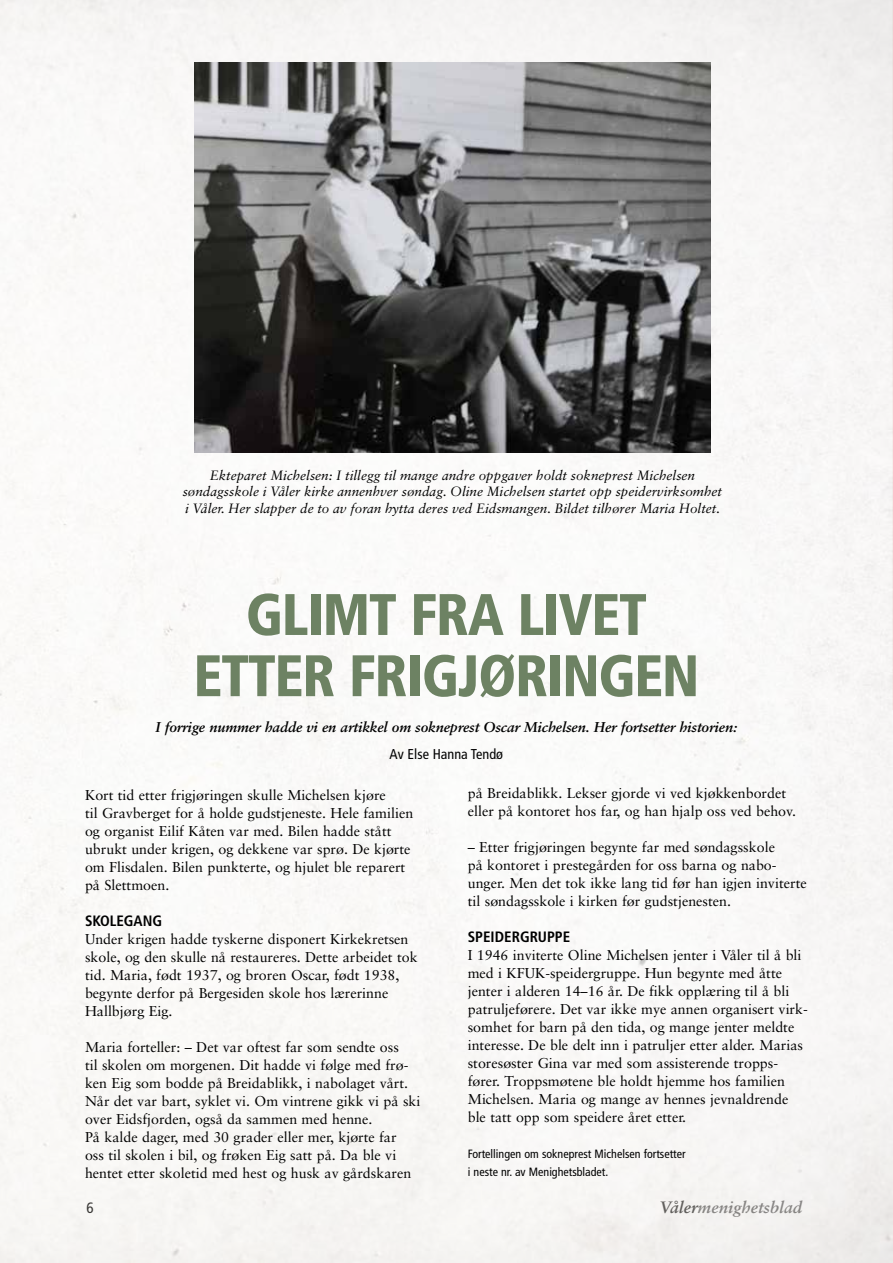
<style>
.page{position:relative;width:893px;height:1263px;background:#fff}
.page>*{position:absolute;margin:0;border:0;box-sizing:border-box;transform-origin:0 0}
.t1{font:900 condensed 58.5px/61.2px "Frutiger LT Std";letter-spacing:-.02em;color:#6d8263;text-align:center;scale:.95 1}
.t2{font:italic 700 16.5px "Sabon LT Std";color:#706f6f}
.t3{font:700 condensed 15px "Frutiger LT Std";color:#000}
.t4{font:condensed 15px "Frutiger LT Std";color:#000}
.t5{font:14.25px/18px "Sabon LT Pro";color:#000}
.t6{font:italic 700 14.25px "Sabon LT Pro";letter-spacing:-.01em;color:#000}
.t7{font:condensed 14.25px "Frutiger LT Std";color:#000}
.t8{font:italic 13.5px/16.2px "Sabon LT Std";color:#000;text-align:center}
.t9{font:condensed 12px/18px "Frutiger LT Std";color:#000}
.s1{color:#3c3c3b}
</style>
<div class="page">
<img style="left:0;top:0;width:893px;height:1263px">
<img style="left:195px;top:63px;width:515px;height:389px">
<p class="t8" style="left:183px;top:467px;width:541px">Ekteparet Michelsen: I tillegg til mange andre oppgaver holdt sokneprest Michelsen søndagsskole i Våler kirke annenhver søndag. Oline Michelsen startet opp speidervirksomhet i Våler. Her slapper de to av foran hytta deres ved Eidsmangen. Bildet tilhører Maria Holtet.</p>
<h1 class="t1" style="left:194px;top:584px;width:534px">GLIMT FRA LIVET<br>ETTER FRIGJØRINGEN</h1>
<p class="t6" style="left:156px;top:718px;width:583px">I forrige nummer hadde vi en artikkel om sokneprest Oscar Michelsen. Her fortsetter historien:</p>
<p class="t7" style="left:390px;top:745px;width:115px">Av Else Hanna Tendø</p>
<p class="t5" style="left:85px;top:785px;width:330px">Kort tid etter frigjøringen skulle Michelsen kjøre<br>til Gravberget for å holde gudstjeneste. Hele familien og organist Eilif Kåten var med. Bilen hadde stått ubrukt under krigen, og dekkene var sprø. De kjørte om Flisdalen. Bilen punkterte, og hjulet ble reparert på Slettmoen.</p>
<p class="t3" style="left:85px;top:911px;width:79px">SKOLEGANG</p>
<p class="t5" style="left:85px;top:929px;width:334px">Under krigen hadde tyskerne disponert Kirkekretsen skole, og den skulle nå restaureres. Dette arbeidet tok tid. Maria, født 1937, og broren Oscar, født 1938, begynte derfor på Bergesiden skole hos lærerinne Hallbjørg Eig.</p>
<p class="t5" style="left:85px;top:1037px;width:337px">Maria forteller: – Det var oftest far som sendte oss<br>til skolen om morgenen. Dit hadde vi følge med frø&shy;ken Eig som bodde på Breidablikk, i nabolaget vårt.<br>Når det var bart, syklet vi. Om vintrene gikk vi på ski over Eidsfjorden, også da sammen med henne.<br>På kalde dager, med 30 grader eller mer, kjørte far<br>oss til skolen i bil, og frøken Eig satt på. Da ble vi hentet etter skoletid med hest og husk av gårdskaren</p>
<p class="t5" style="left:468px;top:783px;width:330px">på Breidablikk. Lekser gjorde vi ved kjøkkenbordet eller på kontoret hos far, og han hjalp oss ved behov.</p>
<p class="t5" style="left:468px;top:837px;width:340px">– Etter frigjøringen begynte far med søndagsskole<br>på kontoret i prestegården for oss barna og nabo&shy;unger. Men det tok ikke lang tid før han igjen inviterte til søndagsskole i kirken før gudstjenesten.</p>
<p class="t3" style="left:468px;top:927px;width:104px">SPEIDERGRUPPE</p>
<p class="t5" style="left:468px;top:945px;width:342px">I 1946 inviterte Oline Michelsen jenter i Våler til å bli med i KFUK-speidergruppe. Hun begynte med åtte jenter i alderen 14–16 år. De fikk opplæring til å bli patruljeførere. Det var ikke mye annen organisert virk&shy;somhet for barn på den tida, og mange jenter meldte interesse. De ble delt inn i patruljer etter alder. Marias storesøster Gina var med som assisterende tropps&shy;fører. Troppsmøtene ble holdt hjemme hos familien Michelsen. Maria og mange av hennes jevnaldrende ble tatt opp som speidere året etter.</p>
<p class="t9" style="left:468px;top:1144px;width:219px">Fortellingen om sokneprest Michelsen fortsetter i neste nr. av Menighetsbladet.</p>
<p class="t4" style="left:87px;top:1199px;width:9px">6</p>
<p class="t2" style="left:660px;top:1198px;width:144px"><span class="s1">Våler</span>menighetsblad</p>
</div>
